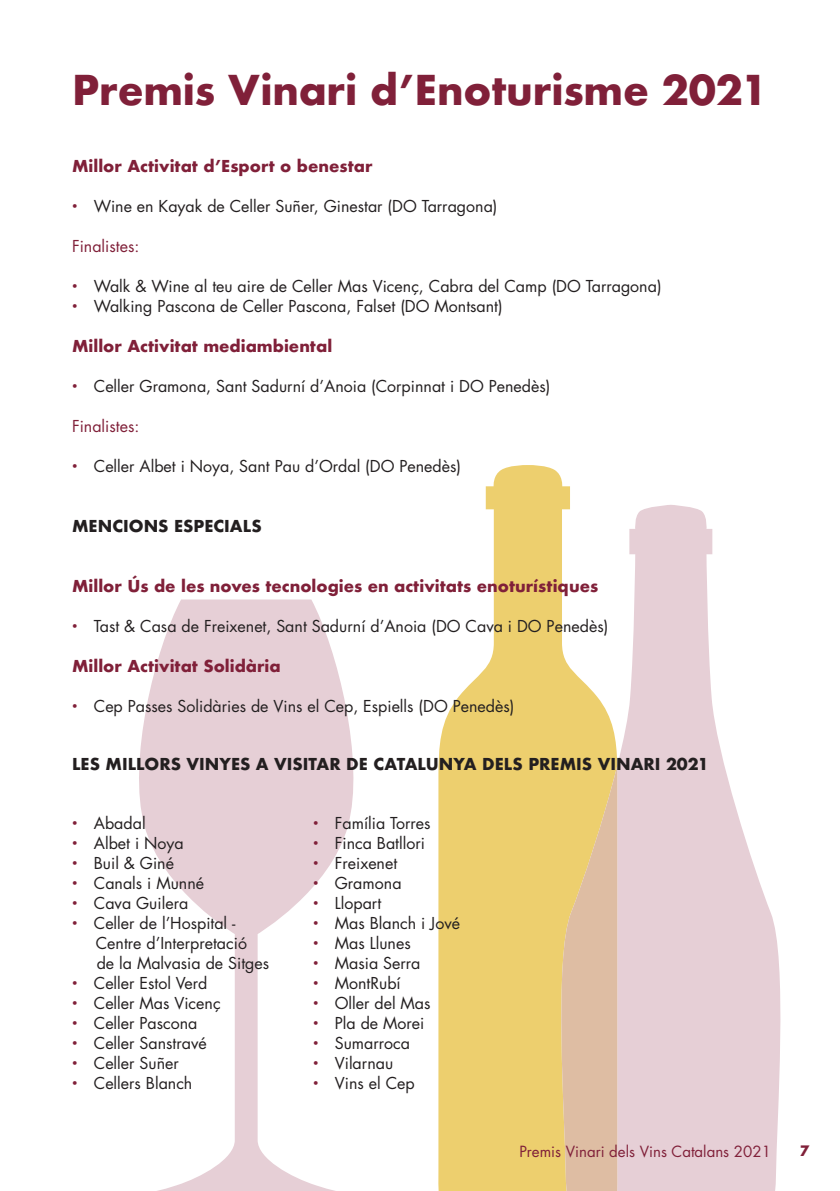
<style>
.page{position:relative;width:840px;height:1191px;background:#fff}
.page>*{position:absolute;margin:0;border:0;box-sizing:border-box;transform-origin:0 0}
.t1{font:700 40px "Futura";letter-spacing:-.005em;color:#802039}
.t2{font:16px "Futura Std";color:#231f20}
.t3{font:700 16px "Futura";color:#802039}
.t4{font:700 16px "Futura";color:#231f20}
.t5{font:16px "Futura Std";color:#802039}
.t6{font:15px "Futura Std";color:#802039}
.t7{font:700 14px "Futura";color:#802039}
.s1{font-family:"Futura";font-weight:700;color:#802039}
</style>
<div class="page">
<svg style="left:438px;top:465px;width:154px;height:726px;fill:#edcf6e"></svg>
<svg style="left:592px;top:505px;width:189px;height:686px;fill:#e6cfd6"></svg>
<svg style="left:553px;top:765px;width:65px;height:426px;background:#e3c392"></svg>
<svg style="left:139px;top:599px;width:215px;height:592px;fill:#e6cfd6"></svg>
<p class="t1" style="left:72px;top:61px;width:697px">Premis Vinari d’Enoturisme 2021</p>
<p class="t3" style="left:72px;top:154px;width:302px">Millor Activitat d’Esport o benestar</p>
<p class="t2" style="left:72px;top:196px;width:426px"><span class="s1">·</span> Wine en Kayak de Celler Suñer, Ginestar (DO Tarragona)</p>
<p class="t5" style="left:72px;top:236px;width:69px">Finalistes:</p>
<p class="t2" style="left:72px;top:276px;width:590px"><span class="s1">·</span> Walk &amp; Wine al teu aire de Celler Mas Vicenç, Cabra del Camp (DO Tarragona)</p>
<p class="t2" style="left:72px;top:296px;width:432px"><span class="s1">·</span> Walking Pascona de Celler Pascona, Falset (DO Montsant)</p>
<p class="t3" style="left:72px;top:334px;width:261px">Millor Activitat mediambiental</p>
<p class="t2" style="left:72px;top:376px;width:479px"><span class="s1">·</span> Celler Gramona, Sant Sadurní d’Anoia (Corpinnat i DO Penedès)</p>
<p class="t5" style="left:72px;top:416px;width:69px">Finalistes:</p>
<p class="t2" style="left:72px;top:456px;width:390px"><span class="s1">·</span> Celler Albet i Noya, Sant Pau d’Ordal (DO Penedès)</p>
<p class="t4" style="left:72px;top:514px;width:191px">MENCIONS ESPECIALS</p>
<p class="t3" style="left:72px;top:574px;width:527px">Millor Ús de les noves tecnologies en activitats enoturístiques</p>
<p class="t2" style="left:72px;top:616px;width:537px"><span class="s1">·</span> Tast &amp; Casa de Freixenet, Sant Sadurní d’Anoia (DO Cava i DO Penedès)</p>
<p class="t3" style="left:72px;top:654px;width:210px">Millor Activitat Solidària</p>
<p class="t2" style="left:72px;top:696px;width:443px"><span class="s1">·</span> Cep Passes Solidàries de Vins el Cep, Espiells (DO Penedès)</p>
<p class="t4" style="left:72px;top:753px;width:637px">LES MILLORS VINYES A VISITAR DE CATALUNYA DELS PREMIS VINARI 2021</p>
<p class="t2" style="left:72px;top:813px;width:75px"><span class="s1">·</span> Abadal</p>
<p class="t2" style="left:72px;top:833px;width:113px"><span class="s1">·</span> Albet i Noya</p>
<p class="t2" style="left:72px;top:853px;width:103px"><span class="s1">·</span> Buil &amp; Giné</p>
<p class="t2" style="left:72px;top:873px;width:133px"><span class="s1">·</span> Canals i Munné</p>
<p class="t2" style="left:72px;top:893px;width:118px"><span class="s1">·</span> Cava Guilera</p>
<p class="t2" style="left:72px;top:913px;width:165px"><span class="s1">·</span> Celler de l’Hospital -</p>
<p class="t2" style="left:96px;top:933px;width:153px">Centre d’Interpretació</p>
<p class="t2" style="left:97px;top:953px;width:174px">de la Malvasia de Sitges</p>
<p class="t2" style="left:72px;top:973px;width:137px"><span class="s1">·</span> Celler Estol Verd</p>
<p class="t2" style="left:72px;top:993px;width:150px"><span class="s1">·</span> Celler Mas Vicenç</p>
<p class="t2" style="left:72px;top:1013px;width:127px"><span class="s1">·</span> Celler Pascona</p>
<p class="t2" style="left:72px;top:1033px;width:136px"><span class="s1">·</span> Celler Sanstravé</p>
<p class="t2" style="left:72px;top:1053px;width:108px"><span class="s1">·</span> Celler Suñer</p>
<p class="t2" style="left:72px;top:1073px;width:122px"><span class="s1">·</span> Cellers Blanch</p>
<p class="t2" style="left:313px;top:813px;width:119px"><span class="s1">·</span> Família Torres</p>
<p class="t2" style="left:313px;top:833px;width:113px"><span class="s1">·</span> Finca Batllori</p>
<p class="t2" style="left:313px;top:853px;width:86px"><span class="s1">·</span> Freixenet</p>
<p class="t2" style="left:313px;top:873px;width:90px"><span class="s1">·</span> Gramona</p>
<p class="t2" style="left:313px;top:893px;width:70px"><span class="s1">·</span> Llopart</p>
<p class="t2" style="left:313px;top:913px;width:148px"><span class="s1">·</span> Mas Blanch i Jové</p>
<p class="t2" style="left:313px;top:933px;width:99px"><span class="s1">·</span> Mas Llunes</p>
<p class="t2" style="left:313px;top:953px;width:109px"><span class="s1">·</span> Masia Serra</p>
<p class="t2" style="left:313px;top:973px;width:89px"><span class="s1">·</span> MontRubí</p>
<p class="t2" style="left:313px;top:993px;width:119px"><span class="s1">·</span> Oller del Mas</p>
<p class="t2" style="left:313px;top:1013px;width:113px"><span class="s1">·</span> Pla de Morei</p>
<p class="t2" style="left:313px;top:1033px;width:98px"><span class="s1">·</span> Sumarroca</p>
<p class="t2" style="left:313px;top:1053px;width:82px"><span class="s1">·</span> Vilarnau</p>
<p class="t2" style="left:313px;top:1073px;width:103px"><span class="s1">·</span> Vins el Cep</p>
<p class="t6" style="left:519px;top:1141px;width:253px">Premis Vinari dels Vins Catalans 2021</p>
<p class="t7" style="left:799px;top:1140px;width:11px">7</p>
</div>
